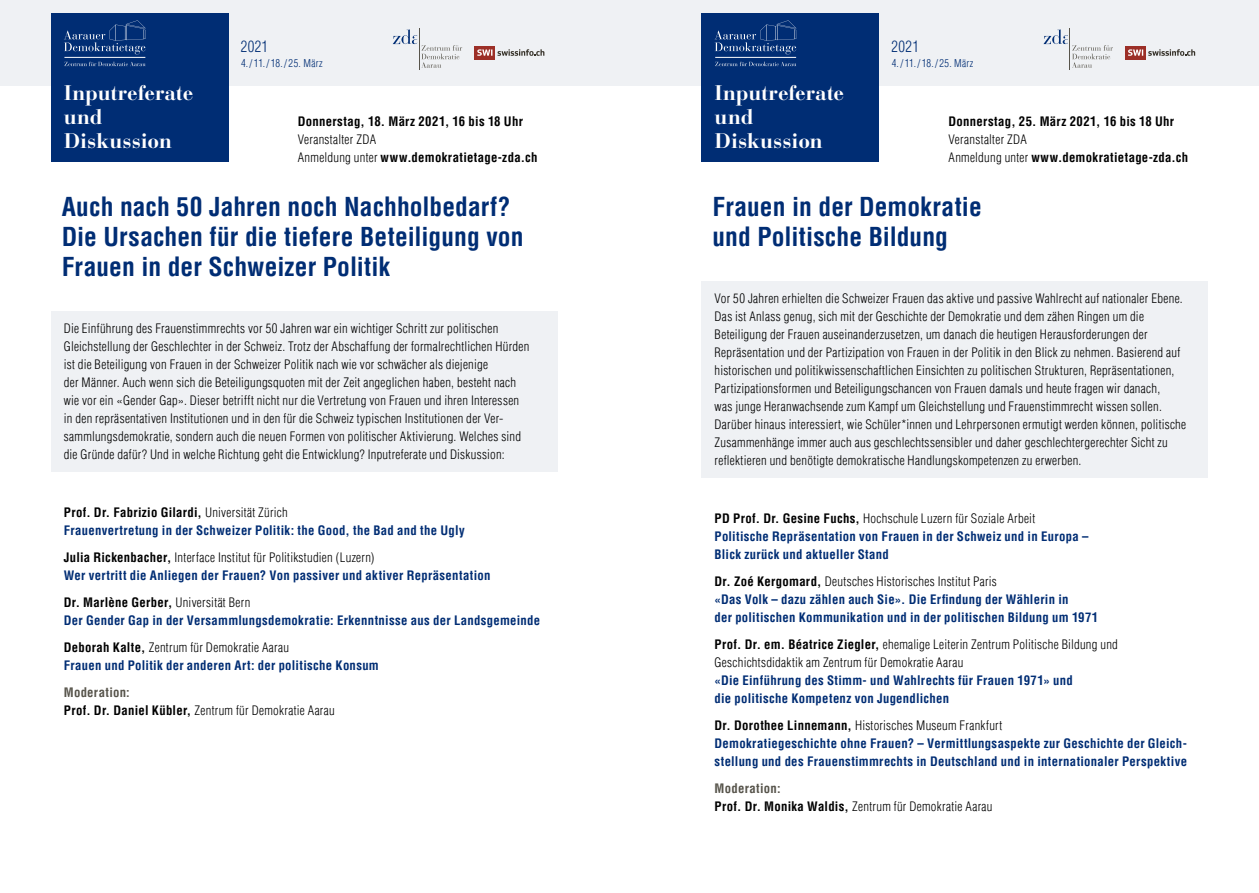
<style>
.page{position:relative;width:1259px;height:893px;background:#fff}
.page>*{position:absolute;margin:0;border:0;box-sizing:border-box;transform-origin:0 0}
.t1{font:700 condensed 25.5px/30px "Helvetica LT Pro";letter-spacing:.005em;color:#002d74}
.t2{font:700 21px/24px "Bauer Bodoni";color:#fff}
.t3{font:300 condensed 15px "Helvetica LT Pro";letter-spacing:.025em;color:#002d74}
.t4{font:300 condensed 12.75px/18px "Helvetica LT Pro";letter-spacing:.025em;color:#000}
.t5{font:700 condensed 12.75px/18px "Helvetica LT Pro";letter-spacing:.02em;color:#002d74}
.t6{font:700 condensed 12.75px/18px "Helvetica LT Pro";letter-spacing:.025em;color:#000}
.t7{font:300 condensed 10.5px "Helvetica LT Pro";letter-spacing:.035em;color:#002d74}
.s1{font-weight:300}
.s2{color:#000}
.s3{font-weight:300;color:#000}
.s4{font-weight:700;color:#57544b}
.s5{font-weight:700}
</style>
<div class="page">
<div style="left:51px;top:311px;width:506px;height:161px;background:#eff1f4"></div>
<div style="left:702px;top:281px;width:506px;height:197px;background:#eff1f4"></div>
<div style="left:0;top:0;width:1259px;height:85px;background:#eff1f4"></div>
<div style="left:702px;top:13px;width:177px;height:149px;background:#002d74"></div>
<svg style="left:715px;top:62px;width:81px;height:4px"></svg>
<hr style="left:715px;top:57px;width:81px;height:1px;background:#fff">
<svg style="left:714px;top:20px;width:82px;height:34px"></svg>
<div style="left:51px;top:13px;width:177px;height:149px;background:#002d74"></div>
<svg style="left:64px;top:62px;width:82px;height:4px"></svg>
<hr style="left:64px;top:57px;width:81px;height:1px;background:#fff">
<svg style="left:64px;top:20px;width:82px;height:34px"></svg>
<svg style="left:393px;top:29px;width:69px;height:39px"></svg>
<hr style="left:419px;top:29px;width:1px;height:41px;background:#57544b">
<div style="left:475px;top:46px;width:20px;height:13px;background:#9c2f27"></div>
<svg style="left:477px;top:49px;width:67px;height:7px"></svg>
<svg style="left:1043px;top:29px;width:70px;height:39px"></svg>
<hr style="left:1069px;top:29px;width:1px;height:41px;background:#57544b">
<div style="left:1125px;top:46px;width:20px;height:13px;background:#9c2f27"></div>
<svg style="left:1128px;top:49px;width:67px;height:7px"></svg>
<p class="t2" style="left:64px;top:81px;width:131px">Inputreferate und<br>Diskussion</p>
<p class="t3" style="left:241px;top:37px;width:29px">2021</p>
<p class="t7" style="left:241px;top:56px;width:83px">4./11./18./25. März</p>
<p class="t6" style="left:298px;top:112px;width:241px">Donnerstag, 18. März 2021, 16 bis 18 Uhr<br><span class="s1">Veranstalter ZDA<br>Anmeldung unter</span> www.demokratietage-zda.ch</p>
<p class="t2" style="left:714px;top:81px;width:131px">Inputreferate und<br>Diskussion</p>
<p class="t3" style="left:891px;top:37px;width:29px">2021</p>
<p class="t7" style="left:891px;top:56px;width:83px">4./11./18./25. März</p>
<p class="t6" style="left:948px;top:112px;width:241px">Donnerstag, 25. März 2021, 16 bis 18 Uhr<br><span class="s1">Veranstalter ZDA<br>Anmeldung unter</span> www.demokratietage-zda.ch</p>
<p class="t1" style="left:62px;top:191px;width:463px">Auch nach 50 Jahren noch Nachholbedarf?<br>Die Ursachen für die tiefere Beteiligung von<br>Frauen in der Schweizer Politik</p>
<p class="t1" style="left:712px;top:191px;width:271px">Frauen in der Demokratie und Politische Bildung</p>
<p class="t4" style="left:64px;top:320px;width:467px">Die Einführung des Frauenstimmrechts vor 50 Jahren war ein wichtiger Schritt zur politischen Gleichstellung der Geschlechter in der Schweiz. Trotz der Abschaffung der formalrechtlichen Hürden ist die Beteiligung von Frauen in der Schweizer Politik nach wie vor schwächer als diejenige<br>der Männer. Auch wenn sich die Beteiligungsquoten mit der Zeit angeglichen haben, besteht nach wie vor ein «Gender Gap». Dieser betrifft nicht nur die Vertretung von Frauen und ihren Interessen in den repräsentativen Institutionen und in den für die Schweiz typischen Institutionen der Ver&shy;sammlungsdemokratie, sondern auch die neuen Formen von politischer Aktivierung. Welches sind die Gründe dafür? Und in welche Richtung geht die Entwicklung? Inputreferate und Diskussion:</p>
<p class="t5" style="left:64px;top:503px;width:402px"><span class="s2">Prof. Dr. Fabrizio Gilardi,</span> <span class="s3">Universität Zürich<br></span>Frauenvertretung in der Schweizer Politik: the Good, the Bad and the Ugly</p>
<p class="t5" style="left:64px;top:548px;width:428px"><span class="s2">Julia Rickenbacher,</span> <span class="s3">Interface Institut für Politikstudien (Luzern)<br></span>Wer vertritt die Anliegen der Frauen? Von passiver und aktiver Repräsentation</p>
<p class="t5" style="left:64px;top:593px;width:478px"><span class="s2">Dr. Marlène Gerber,</span> <span class="s3">Universität Bern<br></span>Der Gender Gap in der Versammlungsdemokratie: Erkenntnisse aus der Landsgemeinde</p>
<p class="t5" style="left:64px;top:638px;width:317px"><span class="s2">Deborah Kalte,</span> <span class="s3">Zentrum für Demokratie Aarau<br></span>Frauen und Politik der anderen Art: der politische Konsum</p>
<p class="t4" style="left:64px;top:683px;width:272px"><span class="s4">Moderation:<br></span><span class="s5">Prof. Dr. Daniel Kübler,</span> Zentrum für Demokratie Aarau</p>
<p class="t4" style="left:714px;top:290px;width:473px">Vor 50 Jahren erhielten die Schweizer Frauen das aktive und passive Wahlrecht auf nationaler Ebene.<br>Das ist Anlass genug, sich mit der Geschichte der Demokratie und dem zähen Ringen um die Beteiligung der Frauen auseinanderzusetzen, um danach die heutigen Herausforderungen der Repräsentation und der Partizipation von Frauen in der Politik in den Blick zu nehmen. Basierend auf historischen und politikwissenschaftlichen Einsichten zu politischen Strukturen, Repräsentationen, Partizipationsformen und Beteiligungschancen von Frauen damals und heute fragen wir danach,<br>was junge Heranwachsende zum Kampf um Gleichstellung und Frauenstimmrecht wissen sollen.<br>Darüber hinaus interessiert, wie Schüler*innen und Lehrpersonen ermutigt werden können, politische Zusammenhänge immer auch aus geschlechtssensibler und daher geschlechtergerechter Sicht zu reflektieren und benötigte demokratische Handlungskompetenzen zu erwerben.</p>
<p class="t5" style="left:714px;top:509px;width:375px"><span class="s2">PD Prof. Dr. Gesine Fuchs,</span> <span class="s3">Hochschule Luzern für Soziale Arbeit<br></span>Politische Repräsentation von Frauen in der Schweiz und in Europa –<br>Blick zurück und aktueller Stand</p>
<p class="t5" style="left:714px;top:572px;width:385px"><span class="s2">Dr. Zoé Kergomard,</span> <span class="s3">Deutsches Historisches Institut Paris<br></span>«Das Volk – dazu zählen auch Sie». Die Erfindung der Wählerin in<br>der politischen Kommunikation und in der politischen Bildung um 1971</p>
<p class="t5" style="left:714px;top:635px;width:405px"><span class="s2">Prof. Dr. em. Béatrice Ziegler,</span> <span class="s3">ehemalige Leiterin Zentrum Politische Bildung und Geschichtsdidaktik am Zentrum für Demokratie Aarau<br></span>«Die Einführung des Stimm- und Wahlrechts für Frauen 1971» und<br>die politische Kompetenz von Jugendlichen</p>
<p class="t5" style="left:714px;top:716px;width:474px"><span class="s2">Dr. Dorothee Linnemann,</span> <span class="s3">Historisches Museum Frankfurt<br></span>Demokratiegeschichte ohne Frauen? – Vermittlungsaspekte zur Geschichte der Gleich&shy;stellung und des Frauenstimmrechts in Deutschland und in internationaler Perspektive</p>
<p class="t4" style="left:714px;top:779px;width:279px"><span class="s4">Moderation:<br></span><span class="s5">Prof. Dr. Monika Waldis,</span> Zentrum für Demokratie Aarau</p>
</div>
